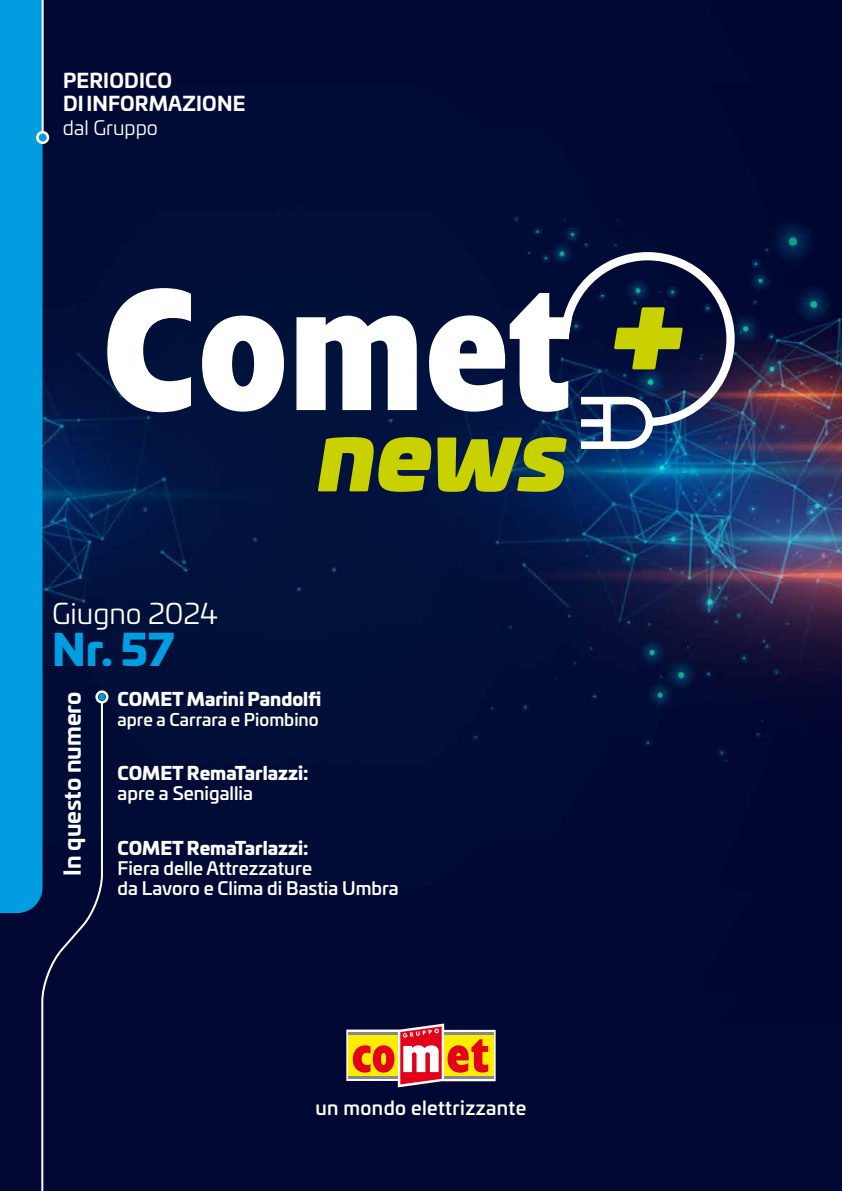
<style>
.page{position:relative;width:842px;height:1191px;background:#fff}
.page>*{position:absolute;margin:0;border:0;box-sizing:border-box;transform-origin:0 0}
.t1{font:italic 124.6px "Univia Pro Ultra";color:#c9d200}
.t2{font:italic 93.9px "Univia Pro Ultra";color:#c9d200}
.t3{font:900 42.5px "Univia Pro";color:#009ee0}
.t4{font:28.3px "Univia Pro";color:#fff}
.t5{font:700 22.3px "Univia Pro";color:#fff}
.t6{font:700 19.7px/23.6px "Univia Pro";letter-spacing:.01em;color:#fff}
.t7{font:19.7px "Univia Pro";color:#fff}
.t8{font:500 19px "Univia Pro";letter-spacing:.02em;color:#fff}
.t9{font:500 18px/20px "Univia Pro";color:#fff}
.t10{font:900 18px "Univia Pro";color:#fff}
.t11{font:500 17px "Univia Pro";color:#fff}
</style>
<div class="page">
<img style="left:104px;top:0;width:738px;height:1191px">
<svg style="left:556px;top:248px;width:183px;height:201px;background:#27355d"></svg>
<svg style="left:107px;top:288px;width:465px;height:124px"></svg>
<div style="left:82px;top:678px;width:34px;height:33px;background:#000;opacity:.16"></div>
<svg style="left:346px;top:1023px;width:150px;height:64px"></svg>
<svg style="left:0;top:0;width:104px;height:1191px;background:#033d6f"></svg>
<div style="left:19px;top:115px;width:40px;height:40px;background:#000;opacity:.16"></div>
<div style="left:39px;top:133px;width:8px;height:8px;background:#009ee0;border-radius:50%"></div>
<hr style="left:42px;top:0;width:2px;height:132px;background:#fff">
<div style="left:36px;top:131px;width:13px;height:13px;border:3px solid #fff;border-radius:50%"></div>
<p class="t6" style="left:63px;top:67px;width:184px">PERIODICO<br>DI INFORMAZIONE</p>
<p class="t7" style="left:63px;top:113px;width:97px">dal Gruppo</p>
<h2 class="t2" style="left:318px;top:376px;width:252px">news</h2>
<h3 class="t4" style="left:52px;top:593px;width:167px">Giugno 2024</h3>
<h3 class="t3" style="left:52px;top:615px;width:124px">Nr. 57</h3>
<p class="t10" style="left:118px;top:684px;width:205px">COMET Marini Pandolfi</p>
<p class="t11" style="left:118px;top:706px;width:203px">apre a Carrara e Piombino</p>
<p class="t10" style="left:118px;top:758px;width:192px">COMET RemaTarlazzi:</p>
<p class="t9" style="left:118px;top:782px;width:137px">apre a Senigallia</p>
<p class="t10" style="left:118px;top:833px;width:192px">COMET RemaTarlazzi:</p>
<p class="t9" style="left:118px;top:857px;width:283px">Fiera delle Attrezzature<br>da Lavoro e Clima di Bastia Umbra</p>
<p class="t5" style="left:55px;top:875px;width:185px;rotate:-90deg">In questo numero</p>
<h1 class="t1" style="left:613px;top:225px;width:73px">+</h1>
<p class="t8" style="left:316px;top:1093px;width:212px">un mondo elettrizzante</p>
</div>
